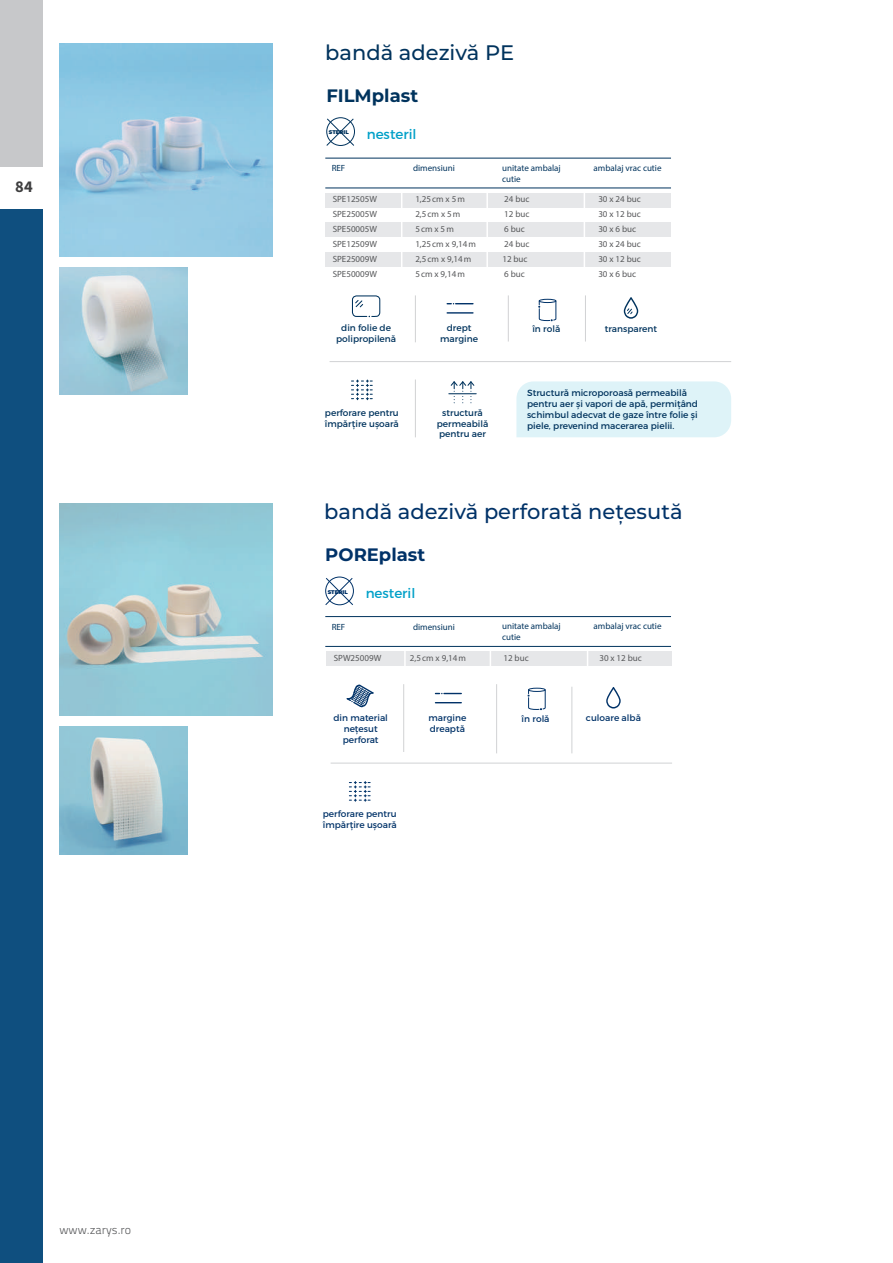
<style>
.page{position:relative;width:893px;height:1263px;background:#fff}
.page>*{position:absolute;margin:0;border:0;box-sizing:border-box;transform-origin:0 0}
.t1{font:500 21px "Montserrat";color:#003268}
.t2{font:500 21px "Montserrat";color:#00335d}
.t3{font:700 18px "Montserrat";color:#00335d}
.t4{font:700 18px "Montserrat";color:#003268}
.t5{font:700 16.5px "Source Sans Pro";color:#3e3e3f}
.t6{font:13.5px "Montserrat";color:#00a0c8}
.t7{font:300 12px "Titillium Text 22 L";color:#57585a}
.t8{font:9px/10.8px "Montserrat";color:#00335d;text-align:center}
.t9{font:9px "Myriad Pro";color:#57585a}
.t10{font:9px/10.8px "Myriad Pro";color:#00335d}
.t11{font:9px/10.8px "Montserrat";color:#003268}
.t12{font:900 5.4px "Montserrat";color:#00335d}
.t13{font:900 5.4px "Montserrat";color:#003268}
</style>
<div class="page">
<div style="left:0;top:0;width:43px;height:167px;background:#c7c8ca"></div>
<div style="left:0;top:209px;width:43px;height:1054px;background:#0f4f7f"></div>
<img style="left:60px;top:44px;width:212px;height:213px">
<img style="left:60px;top:267px;width:127px;height:128px">
<div style="left:325px;top:252px;width:346px;height:14px;background:#e6e7e9"></div>
<div style="left:325px;top:223px;width:346px;height:14px;background:#e6e7e9"></div>
<div style="left:325px;top:193px;width:346px;height:14px;background:#e6e7e9"></div>
<hr style="left:401px;top:188px;width:1px;height:95px;background:#fff">
<hr style="left:486px;top:188px;width:2px;height:93px;background:#fff">
<hr style="left:584px;top:188px;width:1px;height:97px;background:#fff">
<div style="left:326px;top:117px;width:29px;height:29px;border:1px solid #00335d;border-radius:50%"></div>
<svg style="left:326px;top:118px;width:29px;height:28px"></svg>
<hr style="left:585px;top:295px;width:1px;height:46px;background:#d1d2d4">
<hr style="left:508px;top:295px;width:1px;height:46px;background:#d1d2d4">
<hr style="left:415px;top:295px;width:1px;height:47px;background:#d1d2d4">
<hr style="left:447px;top:312px;width:26px;height:2px;background:#003268">
<svg style="left:447px;top:303px;width:26px;height:1px"></svg>
<svg style="left:351px;top:296px;width:30px;height:22px"></svg>
<svg style="left:624px;top:297px;width:14px;height:22px"></svg>
<hr style="left:330px;top:361px;width:401px;height:1px;background:#d1d2d4">
<svg style="left:351px;top:380px;width:21px;height:20px"></svg>
<hr style="left:415px;top:379px;width:1px;height:58px;background:#d1d2d4">
<svg style="left:449px;top:381px;width:27px;height:23px"></svg>
<div style="left:516px;top:381px;width:215px;height:56px;background:#def3f8"></div>
<div style="left:539px;top:299px;width:17px;height:4px;border:1px solid #003268;border-radius:50%"></div>
<svg style="left:538px;top:300px;width:19px;height:21px"></svg>
<hr style="left:325px;top:188px;width:346px;height:1px;background:#00335d">
<hr style="left:325px;top:158px;width:346px;height:1px;background:#00335d">
<img style="left:60px;top:503px;width:212px;height:213px">
<img style="left:60px;top:726px;width:127px;height:128px">
<div style="left:326px;top:651px;width:346px;height:14px;background:#e6e7e9"></div>
<hr style="left:404px;top:646px;width:2px;height:34px;background:#fff">
<hr style="left:490px;top:646px;width:1px;height:34px;background:#fff">
<hr style="left:587px;top:646px;width:1px;height:35px;background:#fff">
<svg style="left:325px;top:577px;width:29px;height:29px"></svg>
<hr style="left:496px;top:684px;width:1px;height:69px;background:#d1d2d4">
<hr style="left:403px;top:684px;width:1px;height:68px;background:#d1d2d4">
<svg style="left:435px;top:702px;width:26px;height:1px"></svg>
<svg style="left:435px;top:693px;width:26px;height:1px"></svg>
<hr style="left:571px;top:687px;width:1px;height:66px;background:#d1d2d4">
<svg style="left:606px;top:687px;width:15px;height:21px"></svg>
<hr style="left:331px;top:763px;width:341px;height:1px;background:#d1d2d4">
<svg style="left:349px;top:781px;width:21px;height:20px"></svg>
<svg style="left:346px;top:684px;width:28px;height:24px"></svg>
<div style="left:528px;top:688px;width:18px;height:4px;border:1px solid #003268;border-radius:50%"></div>
<svg style="left:528px;top:689px;width:18px;height:21px"></svg>
<hr style="left:325px;top:646px;width:346px;height:1px;background:#00335d">
<hr style="left:325px;top:616px;width:346px;height:1px;background:#00335d">
<h3 class="t5" style="left:15px;top:175px;width:19px">84</h3>
<h3 class="t7" style="left:60px;top:1221px;width:73px">www.zarys.ro</h3>
<h1 class="t2" style="left:325px;top:38px;width:190px">bandă adezivă PE</h1>
<h2 class="t3" style="left:326px;top:82px;width:93px">FILMplast</h2>
<h3 class="t6" style="left:367px;top:126px;width:51px">nesteril</h3>
<p class="t12" style="left:329px;top:128px;width:21px">STERIL</p>
<p class="t10" style="left:332px;top:163px;width:15px">REF</p>
<p class="t10" style="left:413px;top:163px;width:43px">dimensiuni</p>
<p class="t10" style="left:502px;top:162px;width:60px">unitate ambalaj cutie</p>
<p class="t10" style="left:594px;top:162px;width:69px">ambalaj vrac cutie</p>
<p class="t9" style="left:333px;top:194px;width:46px">SPE12505W</p>
<p class="t9" style="left:415px;top:194px;width:51px">1,25cm x 5m</p>
<p class="t9" style="left:504px;top:194px;width:27px">24 buc</p>
<p class="t9" style="left:598px;top:194px;width:44px">30 x 24 buc</p>
<p class="t9" style="left:333px;top:209px;width:46px">SPE25005W</p>
<p class="t9" style="left:415px;top:209px;width:46px">2,5cm x 5m</p>
<p class="t9" style="left:504px;top:209px;width:27px">12 buc</p>
<p class="t9" style="left:598px;top:209px;width:44px">30 x 12 buc</p>
<p class="t9" style="left:333px;top:224px;width:46px">SPE50005W</p>
<p class="t9" style="left:415px;top:224px;width:40px">5cm x 5m</p>
<p class="t9" style="left:504px;top:224px;width:22px">6 buc</p>
<p class="t9" style="left:598px;top:224px;width:39px">30 x 6 buc</p>
<p class="t9" style="left:333px;top:239px;width:46px">SPE12509W</p>
<p class="t9" style="left:415px;top:239px;width:62px">1,25cm x 9,14m</p>
<p class="t9" style="left:504px;top:239px;width:27px">24 buc</p>
<p class="t9" style="left:598px;top:239px;width:44px">30 x 24 buc</p>
<p class="t9" style="left:333px;top:254px;width:46px">SPE25009W</p>
<p class="t9" style="left:415px;top:254px;width:58px">2,5cm x 9,14m</p>
<p class="t9" style="left:502px;top:254px;width:27px">12 buc</p>
<p class="t9" style="left:598px;top:254px;width:44px">30 x 12 buc</p>
<p class="t9" style="left:333px;top:269px;width:46px">SPE50009W</p>
<p class="t9" style="left:415px;top:269px;width:51px">5cm x 9,14m</p>
<p class="t9" style="left:504px;top:269px;width:22px">6 buc</p>
<p class="t9" style="left:598px;top:269px;width:39px">30 x 6 buc</p>
<p class="t8" style="left:336px;top:323px;width:62px">din folie de polipropilenă</p>
<p class="t8" style="left:440px;top:322px;width:39px">drept margine</p>
<p class="t8" style="left:325px;top:407px;width:75px;text-align:left">perforare pentru împărțire ușoară</p>
<p class="t8" style="left:437px;top:407px;width:53px">structură permeabilă pentru aer</p>
<p class="t8" style="left:532px;top:323px;width:29px">în rolă</p>
<p class="t8" style="left:605px;top:323px;width:54px">transparent</p>
<p class="t8" style="left:527px;top:388px;width:172px;text-align:left">Structură microporoasă permeabilă pentru aer și vapori de apă, permițând schimbul adecvat de gaze între folie și piele, prevenind macerarea pielii.</p>
<h1 class="t1" style="left:324px;top:497px;width:360px">bandă adezivă perforată nețesută</h1>
<h2 class="t4" style="left:325px;top:542px;width:102px">POREplast</h2>
<h3 class="t6" style="left:366px;top:585px;width:51px">nesteril</h3>
<p class="t13" style="left:328px;top:587px;width:21px">STERIL</p>
<p class="t10" style="left:332px;top:621px;width:15px">REF</p>
<p class="t10" style="left:413px;top:621px;width:43px">dimensiuni</p>
<p class="t10" style="left:502px;top:621px;width:60px">unitate ambalaj cutie</p>
<p class="t10" style="left:594px;top:621px;width:69px">ambalaj vrac cutie</p>
<p class="t9" style="left:334px;top:653px;width:49px">SPW25009W</p>
<p class="t9" style="left:410px;top:653px;width:58px">2,5cm x 9,14m</p>
<p class="t9" style="left:503px;top:653px;width:27px">12 buc</p>
<p class="t9" style="left:599px;top:653px;width:44px">30 x 12 buc</p>
<p class="t11" style="left:428px;top:712px;width:39px">margine dreaptă</p>
<p class="t11" style="left:333px;top:712px;width:56px;text-align:center">din material nețesut perforat</p>
<p class="t11" style="left:522px;top:713px;width:29px">în rolă</p>
<p class="t11" style="left:323px;top:808px;width:75px">perforare pentru împărțire ușoară</p>
<p class="t11" style="left:586px;top:713px;width:56px">culoare albă</p>
</div>
